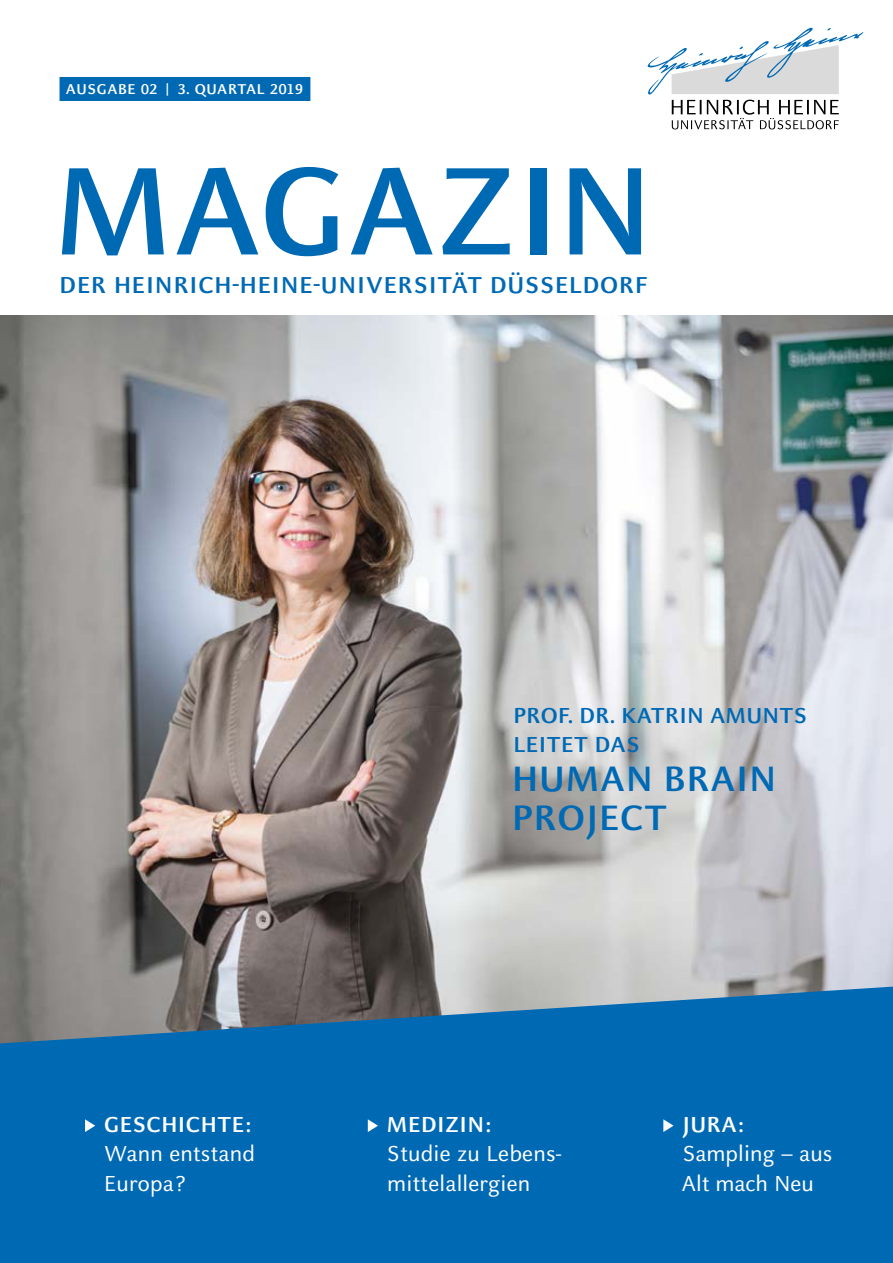
<style>
.page{position:relative;width:893px;height:1263px;background:#fff}
.page>*{position:absolute;margin:0;border:0;box-sizing:border-box;transform-origin:0 0}
.t1{font:700 138px "Celeste Sans Pro";letter-spacing:.005em;color:#0069b4}
.t2{font:700 39px/39px "Celeste Sans Pro";letter-spacing:.02em;color:#0069b4}
.t3{font:700 25.5px "Celeste Sans Pro";letter-spacing:.035em;color:#0069b4}
.t4{font:24px/29.2px "Celeste Sans Pro";letter-spacing:.01em;color:#fff}
.t5{font:700 24px/29.2px "Celeste Sans Pro";letter-spacing:.01em;color:#0069b4}
.t6{font:700 24px "Celeste Sans Pro";letter-spacing:.02em;color:#fff}
.t7{font:700 15.75px "Celeste Sans Pro";letter-spacing:.035em;color:#fff}
</style>
<div class="page">
<img style="left:0;top:316px;width:893px;height:671px">
<div style="left:60px;top:77px;width:250px;height:24px;background:#0069b4"></div>
<svg style="left:647px;top:27px;width:217px;height:102px"></svg>
<svg style="left:0;top:987px;width:893px;height:276px;background:#0e6caf"></svg>
<svg style="left:663px;top:1119px;width:11px;height:13px"></svg>
<svg style="left:368px;top:1119px;width:10px;height:13px"></svg>
<svg style="left:85px;top:1119px;width:10px;height:13px"></svg>
<p class="t7" style="left:66px;top:79px;width:238px">AUSGABE 02 | 3. QUARTAL 2019</p>
<h1 class="t1" style="left:54px;top:122px;width:601px">MAGAZIN</h1>
<p class="t3" style="left:60px;top:269px;width:589px">DER HEINRICH-HEINE-UNIVERSITÄT DÜSSELDORF</p>
<p class="t6" style="left:104px;top:1109px;width:149px">GESCHICHTE:</p>
<p class="t4" style="left:104px;top:1138px;width:152px">Wann entstand<br>Europa?</p>
<p class="t5" style="left:513px;top:699px;width:295px">PROF. DR. KATRIN AMUNTS<br>LEITET DAS</p>
<h2 class="t2" style="left:512px;top:758px;width:266px">HUMAN BRAIN<br>PROJECT</h2>
<p class="t6" style="left:387px;top:1109px;width:106px">MEDIZIN:</p>
<p class="t4" style="left:387px;top:1138px;width:176px">Studie zu Lebens&shy;mittelallergien</p>
<p class="t6" style="left:682px;top:1109px;width:63px">JURA:</p>
<p class="t4" style="left:681px;top:1138px;width:152px">Sampling – aus<br>Alt mach Neu</p>
</div>
